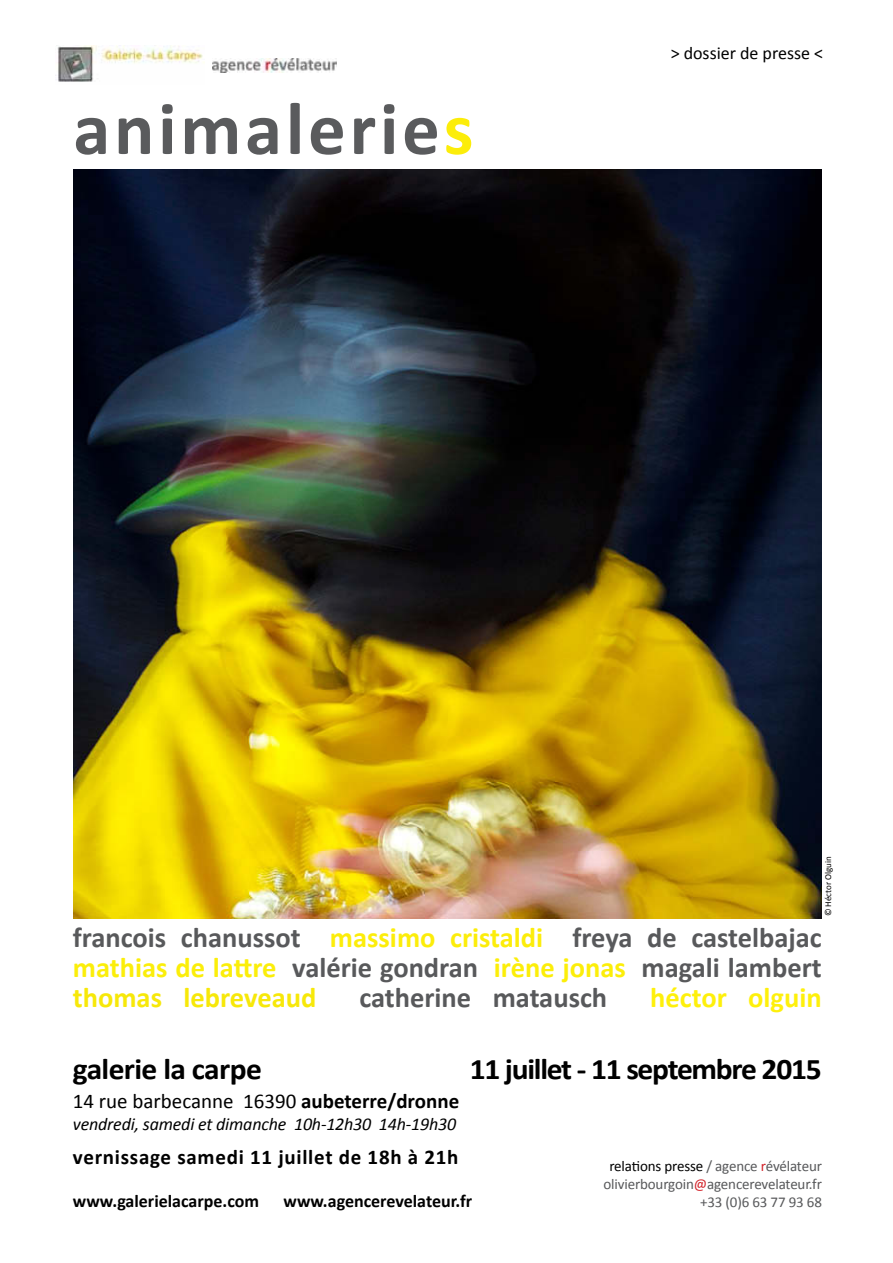
<style>
.page{position:relative;width:893px;height:1263px;background:#fff}
.page>*{position:absolute;margin:0;border:0;box-sizing:border-box;transform-origin:0 0}
.t1{font:700 75px "Calibri";letter-spacing:.05em;color:#5a5b5d}
.t2{font:700 30px "Calibri";letter-spacing:-.04em;color:#000;scale:1.05 1}
.t3{font:700 30px "Calibri";letter-spacing:-.02em;color:#000;scale:1.05 1}
.t4{font:700 28.5px/30px "Calibri";color:#58595b;text-align:justify}
.t5{font:700 28.5px "Calibri";color:#fef00b}
.t6{font:21px "Calibri";color:#000}
.t7{font:700 21px "Calibri";letter-spacing:.035em;color:#000}
.t8{font:700 18px "Calibri";color:#000}
.t9{font:italic 18px "Calibri";letter-spacing:-.01em;color:#000}
.t10{font:18px "Calibri";color:#000}
.t11{font:15px "Calibri";letter-spacing:-.01em;color:#58595b}
.t12{font:9px "Calibri";color:#000}
.s1{color:#fced0a}
.s2{color:#fbee0a}
.s3{color:#fcee09}
.s4{color:#f7e809}
.s5{font-weight:700}
.s6{color:#000}
.s7{color:#d2232a}
</style>
<div class="page">
<img style="left:73px;top:170px;width:749px;height:748px">
<img style="left:213px;top:58px;width:123px;height:14px">
<img style="left:55px;top:45px;width:149px;height:37px">
<p class="t1" style="left:73px;top:81px;width:402px">animalerie<span class="s1">s</span></p>
<p class="t10" style="left:671px;top:42px;width:154px">&gt; dossier de presse &lt;</p>
<p class="t12" style="left:822px;top:916px;width:62px;rotate:-90deg">© Héctor Olguin</p>
<p class="t4" style="left:73px;top:923px;width:750px">francois chanussot <span class="s1">massimo cristaldi</span> freya de castelbajac <span class="s2">mathias de lattre</span> valérie gondran <span class="s3">irène jonas</span> magali lambert <span class="s4">thomas lebreveaud</span></p>
<p class="t4" style="left:359px;top:983px;width:249px">catherine matausch</p>
<p class="t5" style="left:650px;top:980px;width:173px">héctor olguin</p>
<p class="t3" style="left:73px;top:1050px;width:181px">galerie la carpe</p>
<p class="t2" style="left:470px;top:1050px;width:337px">11 juillet - 11 septembre 2015</p>
<p class="t6" style="left:73px;top:1088px;width:388px">14 rue barbecanne 16390 <span class="s5">aubeterre/dronne</span></p>
<p class="t9" style="left:73px;top:1111px;width:385px">vendredi, samedi et dimanche 10h-12h30 14h-19h30</p>
<p class="t7" style="left:73px;top:1144px;width:387px">vernissage samedi 11 juillet de 18h à 21h</p>
<p class="t8" style="left:73px;top:1190px;width:188px">www.galerielacarpe.com</p>
<p class="t8" style="left:284px;top:1190px;width:190px">www.agencerevelateur.fr</p>
<p class="t11" style="left:609px;top:1156px;width:214px"><span class="s6">relations presse</span> / agence <span class="s7">r</span>évélateur</p>
<p class="t11" style="left:603px;top:1174px;width:220px">olivierbourgoin<span class="s7">@</span>agencerevelateur.fr</p>
<p class="t11" style="left:700px;top:1192px;width:123px">+33 (0)6 63 77 93 68</p>
</div>
